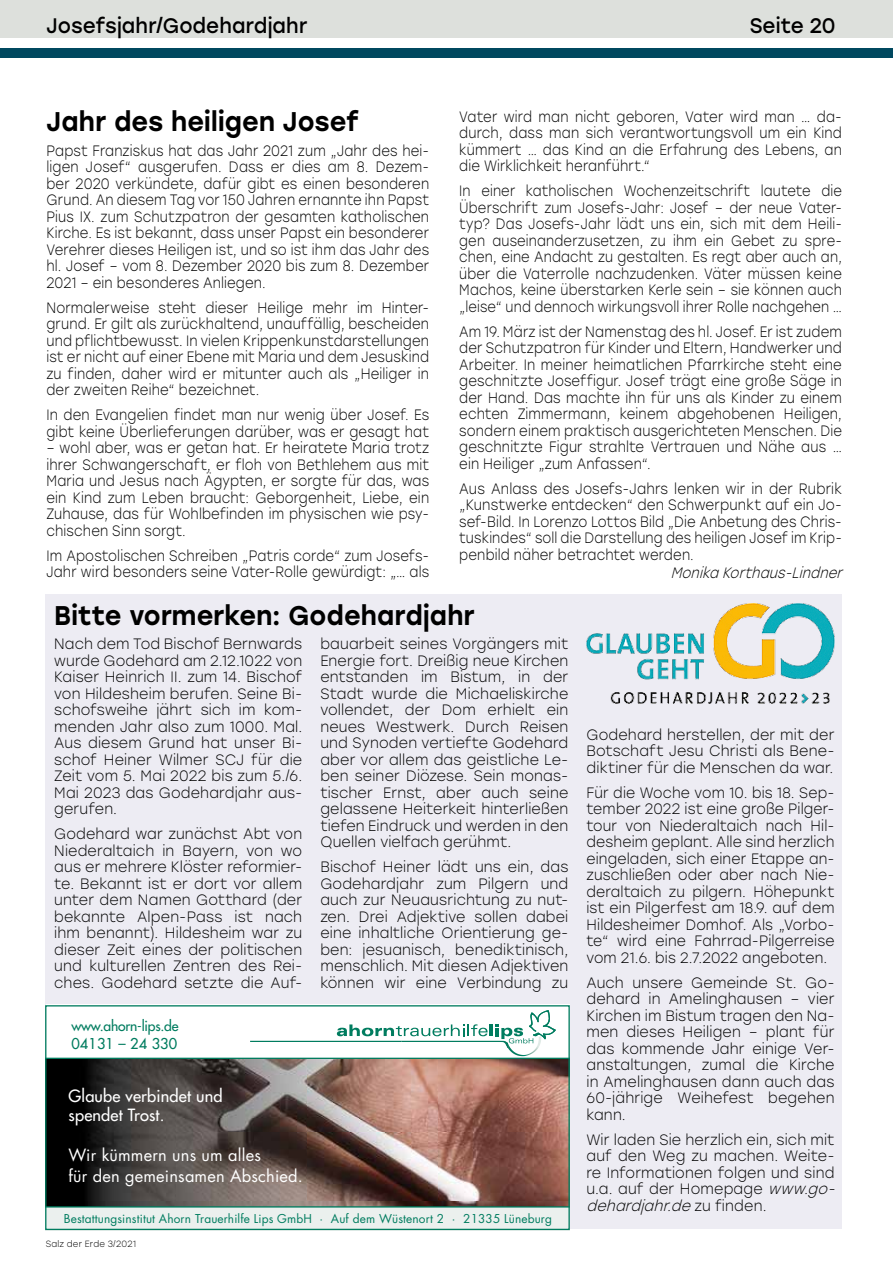
<style>
.page{position:relative;width:893px;height:1263px;background:#fff}
.page>*{position:absolute;margin:0;border:0;box-sizing:border-box;transform-origin:0 0}
.t1{font:500 27px "Stolzl";letter-spacing:.005em;color:#000;scale:.95 1}
.t2{font:21px "Stolzl";letter-spacing:.005em;color:#000;scale:.95 1}
.t3{font:16.5px/20.9px "Futura";letter-spacing:.01em;color:#fff}
.t4{font:16.5px/19.4px "Futura";letter-spacing:.01em;color:#fff}
.t5{font:300 15px/16.5px "Stolzl";letter-spacing:.01em;color:#000;text-align:justify;scale:.88 1}
.t6{font:300 15px/16.5px "Stolzl";letter-spacing:.01em;color:#000;text-align:justify;scale:.95 1}
.t7{font:300 15px/16.5px "Stolzl";letter-spacing:.01em;color:#000;text-align:justify;scale:.87 1}
.t8{font:300 15px/16.5px "Stolzl";letter-spacing:.01em;color:#000;text-align:justify;scale:.93 1}
.t9{font:300 15px/16.5px "Stolzl";letter-spacing:.01em;color:#000;text-align:justify;scale:.9 1}
.t10{font:italic 300 15px "Stolzl";color:#000;scale:.88 1}
.t11{font:14.55px "Futura";letter-spacing:.01em;color:#007c5f}
.t12{font:13.95px "Futura";letter-spacing:-.015em;color:#007c5f}
.t13{font:11.85px "Futura";letter-spacing:.01em;color:#007c5f}
.t14{font:300 9px "Stolzl";letter-spacing:.03em;color:#000;scale:.95 1}
.s1{font-style:italic}
</style>
<div class="page">
<div style="left:0;top:0;width:893px;height:38px;background:#dde0dc"></div>
<div style="left:0;top:49px;width:892px;height:9px;background:#00485f"></div>
<div style="left:46px;top:594px;width:796px;height:635px;background:#edecf3"></div>
<img style="left:586px;top:604px;width:248px;height:99px">
<div style="left:46px;top:1005px;width:524px;height:224px;background:#fff"></div>
<div style="left:45px;top:1202px;width:525px;height:28px;background:#ebf0ee"></div>
<img style="left:47px;top:1058px;width:521px;height:149px">
<hr style="left:250px;top:1041px;width:151px;height:1px;background:#007c5f">
<svg style="left:337px;top:1010px;width:219px;height:46px"></svg>
<div style="left:45px;top:1005px;width:525px;height:225px;border:1px solid #007c5f"></div>
<h2 class="t2" style="left:46px;top:11px;width:276px">Josefsjahr/Godehardjahr</h2>
<h2 class="t2" style="left:750px;top:11px;width:92px">Seite 20</h2>
<h1 class="t1" style="left:46px;top:103px;width:330px">Jahr des heiligen Josef</h1>
<p class="t5" style="left:46px;top:142px;width:436px">Papst Franziskus hat das Jahr 2021 zum „Jahr des hei&shy;ligen Josef“ ausgerufen. Dass er dies am 8. Dezem&shy;ber 2020 verkündete, dafür gibt es einen besonderen Grund. An diesem Tag vor 150 Jahren ernannte ihn Papst Pius IX. zum Schutzpatron der gesamten katholischen Kirche. Es ist bekannt, dass unser Papst ein besonderer Verehrer dieses Heiligen ist, und so ist ihm das Jahr des hl. Josef – vom 8. Dezember 2020 bis zum 8. Dezember 2021 – ein besonderes Anliegen.</p>
<p class="t5" style="left:46px;top:299px;width:436px">Normalerweise steht dieser Heilige mehr im Hinter&shy;grund. Er gilt als zurückhaltend, unauffällig, bescheiden und pflichtbewusst. In vielen Krippenkunstdarstellungen ist er nicht auf einer Ebene mit Maria und dem Jesuskind zu finden, daher wird er mitunter auch als „Heiliger in der zweiten Reihe“ bezeichnet.</p>
<p class="t5" style="left:46px;top:406px;width:436px">In den Evangelien findet man nur wenig über Josef. Es gibt keine Überlieferungen darüber, was er gesagt hat</p>
<p class="t5" style="left:46px;top:439px;width:436px">– wohl aber, was er getan hat. Er heiratete Maria trotz ihrer Schwangerschaft, er floh von Bethlehem aus mit Maria und Jesus nach Ägypten, er sorgte für das, was ein Kind zum Leben braucht: Geborgenheit, Liebe, ein Zuhause, das für Wohlbefinden im physischen wie psy&shy;chischen Sinn sorgt.</p>
<p class="t5" style="left:46px;top:547px;width:436px">Im Apostolischen Schreiben „Patris corde“ zum Josefs-<br>Jahr wird besonders seine Vater-Rolle gewürdigt: „… als</p>
<p class="t5" style="left:459px;top:108px;width:436px">Vater wird man nicht geboren, Vater wird man … da&shy;durch, dass man sich verantwortungsvoll um ein Kind kümmert … das Kind an die Erfahrung des Lebens, an die Wirklichkeit heranführt.“</p>
<p class="t7" style="left:459px;top:182px;width:441px">In einer katholischen Wochenzeitschrift lautete die Überschrift zum Josefs-Jahr: Josef – der neue Vater&shy;typ? Das Josefs-Jahr lädt uns ein, sich mit dem Heili&shy;gen auseinanderzusetzen, zu ihm ein Gebet zu spre&shy;chen, eine Andacht zu gestalten. Es regt aber auch an, über die Vaterrolle nachzudenken. Väter müssen keine Machos, keine überstarken Kerle sein – sie können auch „leise“ und dennoch wirkungsvoll ihrer Rolle nachgehen …</p>
<p class="t5" style="left:459px;top:323px;width:436px">Am 19. März ist der Namenstag des hl. Josef. Er ist zudem der Schutzpatron für Kinder und Eltern, Handwerker und Arbeiter. In meiner heimatlichen Pfarrkirche steht eine geschnitzte Joseffigur. Josef trägt eine große Säge in der Hand. Das machte ihn für uns als Kinder zu einem echten Zimmermann, keinem abgehobenen Heiligen, sondern einem praktisch ausgerichteten Menschen. Die geschnitzte Figur strahlte Vertrauen und Nähe aus … ein Heiliger „zum Anfassen“.</p>
<p class="t9" style="left:459px;top:480px;width:427px">Aus Anlass des Josefs-Jahrs lenken wir in der Rubrik „Kunstwerke entdecken“ den Schwerpunkt auf ein Jo&shy;sef-Bild. In Lorenzo Lottos Bild „Die Anbetung des Chris&shy;tuskindes“ soll die Darstellung des heiligen Josef im Krip&shy;penbild näher betrachtet werden.</p>
<p class="t10" style="left:671px;top:562px;width:202px">Monika Korthaus-Lindner</p>
<h1 class="t1" style="left:54px;top:596px;width:444px">Bitte vormerken: Godehardjahr</h1>
<p class="t6" style="left:54px;top:635px;width:263px">Nach dem Tod Bischof Bernwards wurde Godehard am 2.12.1022 von Kaiser Heinrich II. zum 14. Bischof von Hildesheim berufen. Seine Bi&shy;schofsweihe jährt sich im kom&shy;menden Jahr also zum 1000. Mal.<br>Aus diesem Grund hat unser Bi&shy;schof Heiner Wilmer SCJ für die Zeit vom 5. Mai 2022 bis zum 5./6.<br>Mai 2023 das Godehardjahr aus&shy;gerufen.</p>
<p class="t6" style="left:54px;top:825px;width:263px">Godehard war zunächst Abt von Niederaltaich in Bayern, von wo aus er mehrere Klöster reformier&shy;te. Bekannt ist er dort vor allem unter dem Namen Gotthard (der bekannte Alpen-Pass ist nach ihm benannt). Hildesheim war zu dieser Zeit eines der politischen und kulturellen Zentren des Rei&shy;ches. Godehard setzte die Auf-</p>
<p class="t6" style="left:320px;top:635px;width:263px">bauarbeit seines Vorgängers mit Energie fort. Dreißig neue Kirchen entstanden im Bistum, in der Stadt wurde die Michaeliskirche vollendet, der Dom erhielt ein neues Westwerk. Durch Reisen und Synoden vertiefte Godehard aber vor allem das geistliche Le&shy;ben seiner Diözese. Sein monas&shy;tischer Ernst, aber auch seine gelassene Heiterkeit hinterließen tiefen Eindruck und werden in den Quellen vielfach gerühmt.</p>
<p class="t6" style="left:320px;top:858px;width:263px">Bischof Heiner lädt uns ein, das Godehardjahr zum Pilgern und auch zur Neuausrichtung zu nut&shy;zen. Drei Adjektive sollen dabei eine inhaltliche Orientierung ge&shy;ben: jesuanisch, benediktinisch, menschlich. Mit diesen Adjektiven können wir eine Verbindung zu</p>
<p class="t6" style="left:586px;top:726px;width:263px">Godehard herstellen, der mit der Botschaft Jesu Christi als Bene&shy;diktiner für die Menschen da war.</p>
<p class="t8" style="left:586px;top:784px;width:268px">Für die Woche vom 10. bis 18. Sep&shy;tember 2022 ist eine große Pilger&shy;tour von Niederaltaich nach Hil&shy;desheim geplant. Alle sind herzlich eingeladen, sich einer Etappe an&shy;zuschließen oder aber nach Nie&shy;deraltaich zu pilgern. Höhepunkt ist ein Pilgerfest am 18.9. auf dem Hildesheimer Domhof. Als „Vorbo&shy;te“ wird eine Fahrrad-Pilgerreise vom 21.6. bis 2.7.2022 angeboten.</p>
<p class="t6" style="left:586px;top:974px;width:263px">Auch unsere Gemeinde St. Go&shy;dehard in Amelinghausen – vier Kirchen im Bistum tragen den Na&shy;men dieses Heiligen – plant für das kommende Jahr einige Ver&shy;anstaltungen, zumal die Kirche in Amelinghausen dann auch das 60-jährige Weihefest begehen kann.</p>
<p class="t6" style="left:586px;top:1131px;width:268px;text-align:left">Wir laden Sie herzlich ein, sich mit auf den Weg zu machen. Weite&shy;re Informationen folgen und sind u.a. auf der Homepage <span class="s1">www.go&shy;dehardjahr.de</span> z u f i n d e n .</p>
<p class="t12" style="left:71px;top:1017px;width:109px">www.ahorn-lips.de</p>
<p class="t11" style="left:71px;top:1034px;width:107px">04131 – 24 330</p>
<p class="t4" style="left:69px;top:1086px;width:156px">Glaube verbindet und spendet Trost.</p>
<p class="t3" style="left:69px;top:1145px;width:236px">Wir kümmern uns um alles<br>für den gemeinsamen Abschied.</p>
<p class="t13" style="left:64px;top:1210px;width:490px">Bestattungsinstitut Ahorn Trauerhilfe Lips GmbH · Auf dem Wüstenort 2 · 21335 Lüneburg</p>
<p class="t14" style="left:46px;top:1237px;width:97px">Salz der Erde 3/2021</p>
</div>
